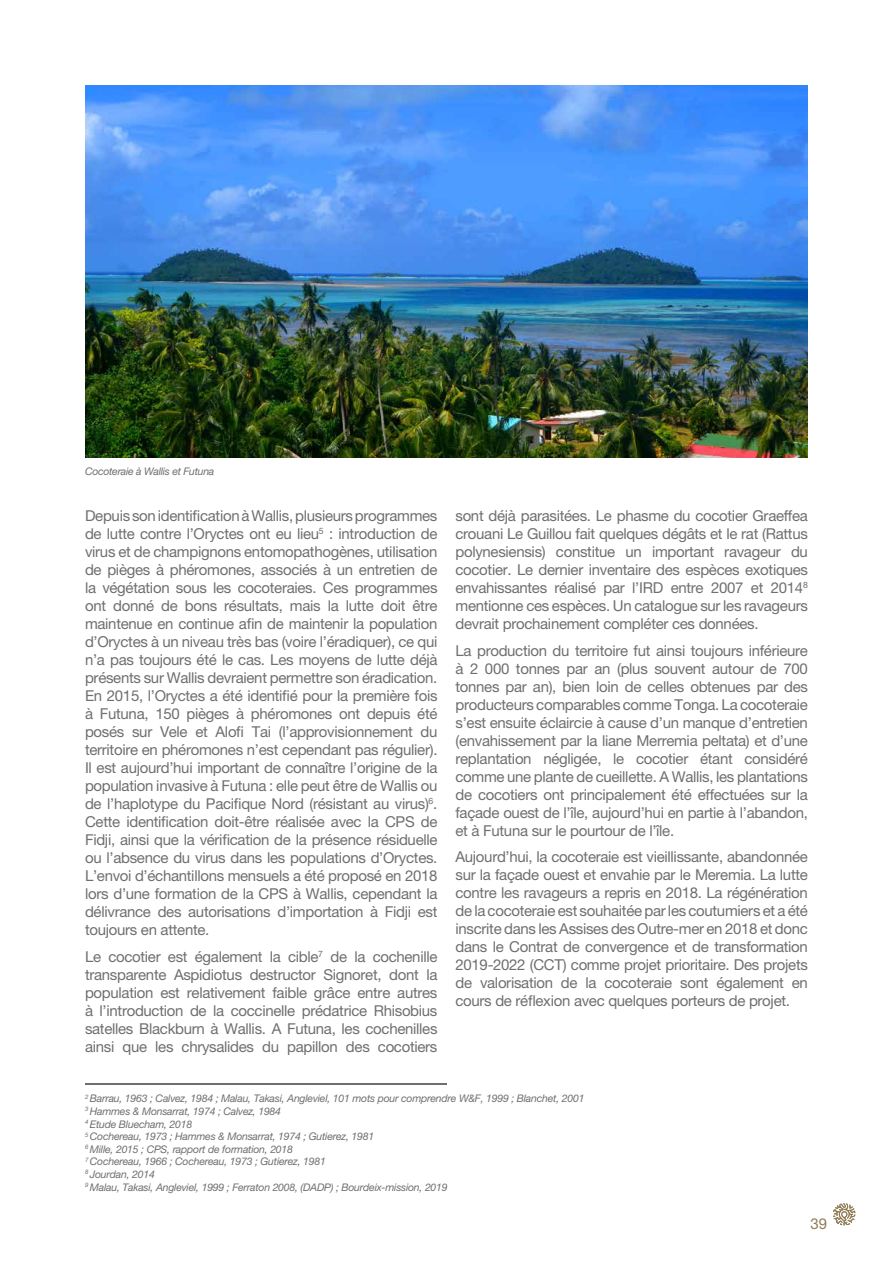
<style>
.page{position:relative;width:893px;height:1263px;background:#fff}
.page>*{position:absolute;margin:0;border:0;box-sizing:border-box;transform-origin:0 0}
.t1{font:15px/18px "Helvetica Neue LT Pro";letter-spacing:-.02em;color:#706f6f;text-align:justify}
.t2{font:15px "Helvetica Neue LT Pro";color:#917c55}
.t3{font:italic 10.5px/12.6px "Helvetica Neue LT Pro";letter-spacing:-.02em;color:#706f6f}
</style>
<div class="page">
<svg style="left:833px;top:1203px;width:22px;height:22px"></svg>
<hr style="left:85px;top:1083px;width:361px;height:1px;background:#706f6f">
<img style="left:85px;top:85px;width:723px;height:372px">
<p class="t3" style="left:85px;top:465px;width:131px">Cocoteraie à Wallis et Futuna</p>
<p class="t1" style="left:85px;top:506px;width:354px">Depuis son identification à Wallis, plusieurs programmes de lutte contre l’Oryctes ont eu lieu<sup>5</sup> : introduction de virus et de champignons entomopathogènes, utilisation de pièges à phéromones, associés à un entretien de la végétation sous les cocoteraies. Ces programmes ont donné de bons résultats, mais la lutte doit être maintenue en continue afin de maintenir la population d’Oryctes à un niveau très bas (voire l’éradiquer), ce qui n’a pas toujours été le cas. Les moyens de lutte déjà présents sur Wallis devraient permettre son éradication.<br>En 2015, l’Oryctes a été identifié pour la première fois à Futuna, 150 pièges à phéromones ont depuis été posés sur Vele et Alofi Tai (l’approvisionnement du territoire en phéromones n’est cependant pas régulier).<br>Il est aujourd’hui important de connaître l’origine de la population invasive à Futuna : elle peut être de Wallis ou de l’haplotype du Pacifique Nord (résistant au virus)<sup>6</sup>.<br>Cette identification doit-être réalisée avec la CPS de Fidji, ainsi que la vérification de la présence résiduelle ou l’absence du virus dans les populations d’Oryctes.<br>L’envoi d’échantillons mensuels a été proposé en 2018 lors d’une formation de la CPS à Wallis, cependant la délivrance des autorisations d’importation à Fidji est toujours en attente.</p>
<p class="t1" style="left:85px;top:947px;width:354px">Le cocotier est également la cible<sup>7</sup> de la cochenille transparente Aspidiotus destructor Signoret, dont la population est relativement faible grâce entre autres à l’introduction de la coccinelle prédatrice Rhisobius satelles Blackburn à Wallis. A Futuna, les cochenilles ainsi que les chrysalides du papillon des cocotiers</p>
<p class="t1" style="left:455px;top:506px;width:354px">sont déjà parasitées. Le phasme du cocotier Graeffea crouani Le Guillou fait quelques dégâts et le rat (Rattus polynesiensis) constitue un important ravageur du cocotier. Le dernier inventaire des espèces exotiques envahissantes réalisé par l’IRD entre 2007 et 2014<sup>8 </sup>mentionne ces espèces. Un catalogue sur les ravageurs devrait prochainement compléter ces données.</p>
<p class="t1" style="left:455px;top:641px;width:354px">La production du territoire fut ainsi toujours inférieure à 2 000 tonnes par an (plus souvent autour de 700 tonnes par an), bien loin de celles obtenues par des producteurs comparables comme Tonga. La cocoteraie s’est ensuite éclaircie à cause d’un manque d’entretien (envahissement par la liane Merremia peltata) et d’une replantation négligée, le cocotier étant considéré comme une plante de cueillette. A Wallis, les plantations de cocotiers ont principalement été effectuées sur la façade ouest de l’île, aujourd’hui en partie à l’abandon, et à Futuna sur le pourtour de l’île.</p>
<p class="t1" style="left:455px;top:847px;width:354px">Aujourd’hui, la cocoteraie est vieillissante, abandonnée sur la façade ouest et envahie par le Meremia. La lutte contre les ravageurs a repris en 2018. La régénération de la cocoteraie est souhaitée par les coutumiers et a été inscrite dans les Assises des Outre-mer en 2018 et donc dans le Contrat de convergence et de transformation 2019-2022 (CCT) comme projet prioritaire. Des projets de valorisation de la cocoteraie sont également en cours de réflexion avec quelques porteurs de projet.</p>
<p class="t3" style="left:85px;top:1092px;width:501px"><sup>2</sup> Barrau, 1963 ; Calvez, 1984 ; Malau, Takasi, Angleviel, 101 mots pour comprendre W&amp;F, 1999 ; Blanchet, 2001<br><sup>3</sup> Hammes &amp; Monsarrat, 1974 ; Calvez, 1984<br><sup>4</sup> Etude Bluecham, 2018<br><sup>5</sup> Cochereau, 1973 ; Hammes &amp; Monsarrat, 1974 ; Gutierez, 1981<br><sup>6</sup> Mille, 2015 ; CPS, rapport de formation, 2018<br><sup>7</sup> Cochereau, 1966 ; Cochereau, 1973 ; Gutierez, 1981<br><sup>8</sup> Jourdan, 2014<br><sup>9</sup> Malau, Takasi, Angleviel, 1999 ; Ferraton 2008, (DADP) ; Bourdeix-mission, 2019</p>
<p class="t2" style="left:810px;top:1214px;width:18px">39</p>
</div>
